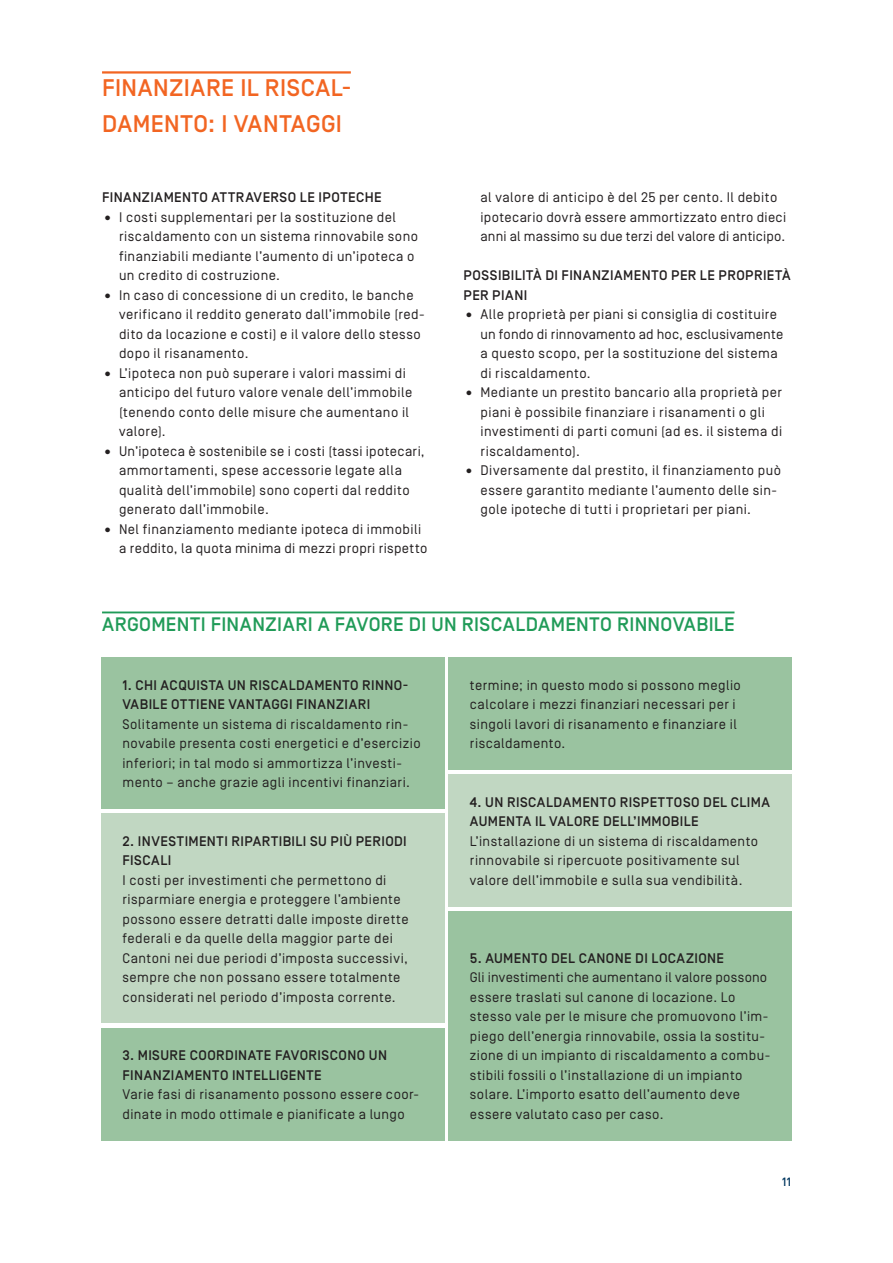
<style>
.page{position:relative;width:893px;height:1263px;background:#fff}
.page>*{position:absolute;margin:0;border:0;box-sizing:border-box;transform-origin:0 0}
.t1{font:500 24px/36px "Simplon Norm";letter-spacing:.02em;color:#f26522}
.t2{font:500 19.5px "Simplon Norm";letter-spacing:.02em;color:#209b58}
.t3{font:13.8px/19.5px "Simplon Norm";letter-spacing:.035em;color:#231f20}
.t4{font:500 13.8px/19.5px "Simplon Norm";letter-spacing:.035em;color:#231f20}
.t5{font:500 12px "Simplon Norm";color:#02375f}
</style>
<div class="page">
<hr style="left:102px;top:71px;width:249px;height:3px;background:#f26522">
<hr style="left:102px;top:611px;width:632px;height:2px;background:#209b58">
<div style="left:101px;top:657px;width:343px;height:152px;background:#9ac3a0"></div>
<div style="left:101px;top:1028px;width:343px;height:112px;background:#9ac3a0"></div>
<div style="left:449px;top:657px;width:343px;height:113px;background:#9ac3a0"></div>
<div style="left:449px;top:911px;width:343px;height:229px;background:#9ac3a0"></div>
<div style="left:101px;top:813px;width:343px;height:210px;background:#c1d7c2"></div>
<div style="left:449px;top:774px;width:343px;height:132px;background:#c1d7c2"></div>
<h1 class="t1" style="left:102px;top:71px;width:251px">FINANZIARE IL RISCAL-<br>DAMENTO: I VANTAGGI</h1>
<p class="t4" style="left:102px;top:188px;width:281px">FINANZIAMENTO ATTRAVERSO LE IPOTECHE</p>
<p class="t3" style="left:119px;top:208px;width:300px;text-indent:-17px">• I costi supplementari per la sostituzione del riscaldamento con un sistema rinnovabile sono finanziabili mediante l’aumento di un’ipoteca o un credito di costruzione.</p>
<p class="t3" style="left:119px;top:286px;width:307px;text-indent:-17px">• In caso di concessione di un credito, le banche verificano il reddito generato dall’immobile (red&shy;dito da locazione e costi) e il valore dello stesso dopo il risanamento.</p>
<p class="t3" style="left:119px;top:364px;width:295px;text-indent:-17px">• L’ipoteca non può superare i valori massimi di anticipo del futuro valore venale dell’immobile (tenendo conto delle misure che aumentano il valore).</p>
<p class="t3" style="left:119px;top:442px;width:307px;text-indent:-17px">• Un’ipoteca è sostenibile se i costi (tassi ipotecari, ammortamenti, spese accessorie legate alla qualità dell’immobile) sono coperti dal reddito generato dall’immobile.</p>
<p class="t3" style="left:119px;top:520px;width:310px;text-indent:-17px">• Nel finanziamento mediante ipoteca di immobili a reddito, la quota minima di mezzi propri rispetto</p>
<p class="t3" style="left:480px;top:188px;width:307px">al valore di anticipo è del 25 per cento. Il debito ipotecario dovrà essere ammortizzato entro dieci anni al massimo su due terzi del valore di anticipo.</p>
<p class="t4" style="left:463px;top:266px;width:329px">POSSIBILITÀ DI FINANZIAMENTO PER LE PROPRIETÀ<br>PER PIANI</p>
<p class="t3" style="left:480px;top:305px;width:304px;text-indent:-17px">• Alle proprietà per piani si consiglia di costituire un fondo di rinnovamento ad hoc, esclusivamente a questo scopo, per la sostituzione del sistema di riscaldamento.</p>
<p class="t3" style="left:480px;top:383px;width:303px;text-indent:-17px">• Mediante un prestito bancario alla proprietà per piani è possibile finanziare i risanamenti o gli investimenti di parti comuni (ad es. il sistema di riscaldamento).</p>
<p class="t3" style="left:480px;top:461px;width:302px;text-indent:-17px">• Diversamente dal prestito, il finanziamento può essere garantito mediante l’aumento delle sin&shy;gole ipoteche di tutti i proprietari per piani.</p>
<h2 class="t2" style="left:102px;top:614px;width:634px">ARGOMENTI FINANZIARI A FAVORE DI UN RISCALDAMENTO RINNOVABILE</h2>
<p class="t4" style="left:122px;top:676px;width:287px">1. CHI ACQUISTA UN RISCALDAMENTO RINNO-<br>VABILE OTTIENE VANTAGGI FINANZIARI</p>
<p class="t3" style="left:122px;top:715px;width:300px">Solitamente un sistema di riscaldamento rin&shy;novabile presenta costi energetici e d’esercizio inferiori; in tal modo si ammortizza l’investi&shy;mento – anche grazie agli incentivi finanziari.</p>
<p class="t4" style="left:122px;top:832px;width:286px">2. INVESTIMENTI RIPARTIBILI SU PIÙ PERIODI<br>FISCALI</p>
<p class="t3" style="left:122px;top:871px;width:288px">I costi per investimenti che permettono di risparmiare energia e proteggere l’ambiente possono essere detratti dalle imposte dirette federali e da quelle della maggior parte dei Cantoni nei due periodi d’imposta successivi, sempre che non possano essere totalmente considerati nel periodo d’imposta corrente.</p>
<p class="t4" style="left:122px;top:1046px;width:266px">3. MISURE COORDINATE FAVORISCONO UN<br>FINANZIAMENTO INTELLIGENTE</p>
<p class="t3" style="left:122px;top:1085px;width:298px">Varie fasi di risanamento possono essere coor&shy;dinate in modo ottimale e pianificate a lungo</p>
<p class="t3" style="left:470px;top:676px;width:273px">termine; in questo modo si possono meglio calcolare i mezzi finanziari necessari per i singoli lavori di risanamento e finanziare il riscaldamento.</p>
<p class="t4" style="left:470px;top:793px;width:302px">4. UN RISCALDAMENTO RISPETTOSO DEL CLIMA<br>AUMENTA IL VALORE DELL’IMMOBILE</p>
<p class="t3" style="left:470px;top:832px;width:290px">L’installazione di un sistema di riscaldamento rinnovabile si ripercuote positivamente sul valore dell’immobile e sulla sua vendibilità.</p>
<p class="t4" style="left:470px;top:949px;width:256px">5. AUMENTO DEL CANONE DI LOCAZIONE</p>
<p class="t3" style="left:470px;top:968px;width:302px">Gli investimenti che aumentano il valore possono essere traslati sul canone di locazione. Lo stesso vale per le misure che promuovono l’im&shy;piego dell’energia rinnovabile, ossia la sostitu&shy;zione di un impianto di riscaldamento a combu&shy;stibili fossili o l’installazione di un impianto solare. L’importo esatto dell’aumento deve essere valutato caso per caso.</p>
<p class="t5" style="left:782px;top:1176px;width:10px">11</p>
</div>
